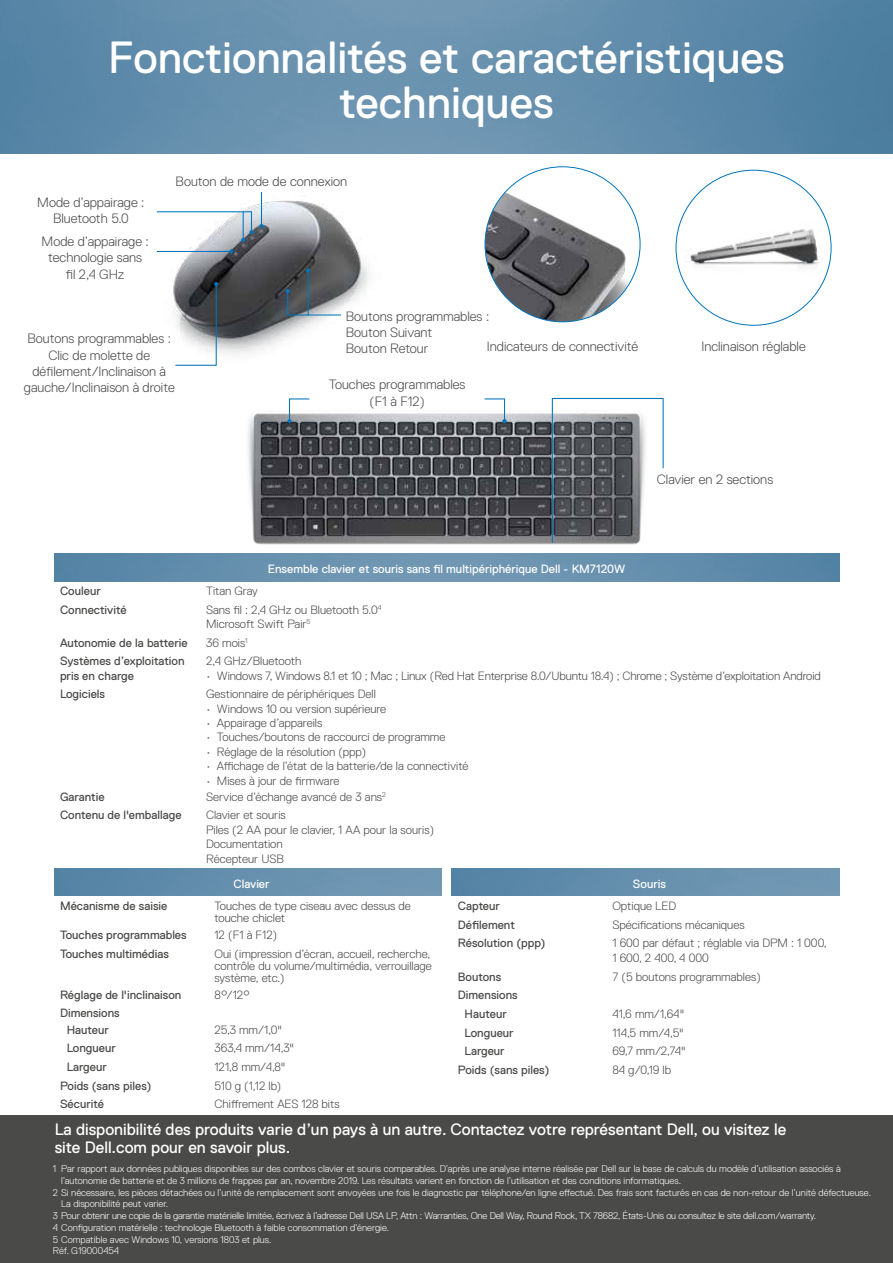
<style>
.page{position:relative;width:893px;height:1263px;background:#fff}
.page>*{position:absolute;margin:0;border:0;box-sizing:border-box;transform-origin:0 0}
.t1{font:45px/45px "Dell Replica";color:#fff;text-align:center}
.t2{font:16.5px/18px "Dell Replica";color:#fff}
.t3{font:300 13.5px/16.2px "Dell Replica";color:#4a4a49;text-align:center}
.t4{font:300 12px/14.4px "Dell Replica";color:#4a4a49}
.t5{font:12px/14.4px "Dell Replica";color:#4a4a49;text-align:center}
.t6{font:12px "Dell Replica";color:#fff}
.t7{font:300 9.75px "Dell Replica";color:#fff}
</style>
<div class="page">
<img style="left:55px;top:554px;width:784px;height:27px">
<img style="left:55px;top:868px;width:387px;height:27px">
<img style="left:452px;top:868px;width:387px;height:27px">
<div style="left:0;top:1115px;width:893px;height:148px;background:#4a4a49"></div>
<img style="left:0;top:0;width:893px;height:153px">
<img style="left:237px;top:413px;width:419px;height:147px">
<svg style="left:287px;top:398px;width:23px;height:25px"></svg>
<svg style="left:484px;top:398px;width:23px;height:25px"></svg>
<svg style="left:551px;top:397px;width:113px;height:147px"></svg>
<img style="left:156px;top:200px;width:212px;height:155px">
<hr style="left:261px;top:192px;width:1px;height:34px;background:#0075bd">
<hr style="left:157px;top:251px;width:74px;height:1px;background:#0075bd">
<svg style="left:229px;top:249px;width:4px;height:5px"></svg>
<svg style="left:156px;top:211px;width:108px;height:31px"></svg>
<svg style="left:286px;top:289px;width:56px;height:27px"></svg>
<hr style="left:308px;top:270px;width:1px;height:45px;background:#0075bd">
<svg style="left:306px;top:268px;width:4px;height:5px"></svg>
<img style="left:485px;top:167px;width:155px;height:155px;border-radius:78px">
<img style="left:676px;top:170px;width:155px;height:155px;border-radius:78px">
<svg style="left:174px;top:282px;width:44px;height:84px"></svg>
<h1 class="t1" style="left:108px;top:35px;width:678px">Fonctionnalités et caractéristiques techniques</h1>
<p class="t3" style="left:37px;top:194px;width:109px">Mode d’appairage :<br>Bluetooth 5.0</p>
<p class="t3" style="left:42px;top:233px;width:109px">Mode d’appairage : technologie sans<br>fil 2,4 GHz</p>
<p class="t3" style="left:176px;top:174px;width:173px">Bouton de mode de connexion</p>
<p class="t3" style="left:346px;top:308px;width:145px;text-align:left">Boutons programmables :<br>Bouton Suivant<br>Bouton Retour</p>
<p class="t3" style="left:24px;top:331px;width:152px">Boutons programmables :<br>Clic de molette de défilement/Inclinaison à gauche/Inclinaison à droite</p>
<p class="t3" style="left:487px;top:338px;width:153px">Indicateurs de connectivité</p>
<p class="t3" style="left:701px;top:339px;width:106px">Inclinaison réglable</p>
<p class="t3" style="left:329px;top:377px;width:138px">Touches programmables (F1 à F12)</p>
<p class="t6" style="left:268px;top:562px;width:359px">Ensemble clavier et souris sans fil multipériphérique Dell - KM7120W</p>
<p class="t3" style="left:657px;top:471px;width:118px">Clavier en 2 sections</p>
<p class="t5" style="left:60px;top:584px;width:42px">Couleur</p>
<p class="t4" style="left:206px;top:584px;width:53px">Titan Gray</p>
<p class="t5" style="left:60px;top:602px;width:68px">Connectivité</p>
<p class="t4" style="left:206px;top:602px;width:177px">Sans fil : 2,4 GHz ou Bluetooth 5.0<sup>4<br></sup>Microsoft Swift Pair<sup>5</sup></p>
<p class="t5" style="left:60px;top:635px;width:129px">Autonomie de la batterie</p>
<p class="t4" style="left:206px;top:635px;width:43px">36 mois<sup>1</sup></p>
<p class="t5" style="left:60px;top:654px;width:126px;text-align:left">Systèmes d’exploitation pris en charge</p>
<p class="t4" style="left:206px;top:654px;width:97px">2,4 GHz/Bluetooth</p>
<p class="t4" style="left:206px;top:668px;width:616px">• Windows 7, Windows 8.1 et 10 ; Mac ; Linux (Red Hat Enterprise 8.0/Ubuntu 18.4) ; Chrome ; Système d’exploitation Android</p>
<p class="t5" style="left:60px;top:687px;width:47px">Logiciels</p>
<p class="t4" style="left:206px;top:687px;width:171px">Gestionnaire de périphériques Dell</p>
<p class="t4" style="left:206px;top:701px;width:182px">• Windows 10 ou version supérieure</p>
<p class="t4" style="left:206px;top:716px;width:118px">• Appairage d’appareils</p>
<p class="t4" style="left:206px;top:730px;width:241px">• Touches/boutons de raccourci de programme</p>
<p class="t4" style="left:206px;top:744px;width:162px">• Réglage de la résolution (ppp)</p>
<p class="t4" style="left:206px;top:759px;width:264px">• Affichage de l’état de la batterie/de la connectivité</p>
<p class="t4" style="left:206px;top:773px;width:135px">• Mises à jour de firmware</p>
<p class="t5" style="left:60px;top:790px;width:46px">Garantie</p>
<p class="t4" style="left:206px;top:790px;width:181px">Service d’échange avancé de 3 ans<sup>2</sup></p>
<p class="t5" style="left:60px;top:808px;width:123px">Contenu de l'emballage</p>
<p class="t4" style="left:206px;top:808px;width:229px">Clavier et souris<br>Piles (2 AA pour le clavier, 1 AA pour la souris)<br>Documentation<br>Récepteur USB</p>
<p class="t6" style="left:234px;top:877px;width:38px">Clavier</p>
<p class="t5" style="left:60px;top:899px;width:109px">Mécanisme de saisie</p>
<p class="t4" style="left:214px;top:900px;width:198px;line-height:12px">Touches de type ciseau avec dessus de touche chiclet</p>
<p class="t5" style="left:60px;top:928px;width:128px">Touches programmables</p>
<p class="t4" style="left:214px;top:928px;width:64px">12 (F1 à F12)</p>
<p class="t5" style="left:60px;top:946px;width:110px">Touches multimédias</p>
<p class="t4" style="left:214px;top:948px;width:219px;line-height:12px">Oui (impression d’écran, accueil, recherche, contrôle du volume/multimédia, verrouillage système, etc.)</p>
<p class="t5" style="left:60px;top:987px;width:123px">Réglage de l'inclinaison</p>
<p class="t4" style="left:214px;top:987px;width:37px">8°/12°</p>
<p class="t5" style="left:60px;top:1005px;width:61px;line-height:16.4px">Dimensions<br>Hauteur</p>
<p class="t6" style="left:633px;top:877px;width:34px">Souris</p>
<p class="t5" style="left:458px;top:899px;width:44px">Capteur</p>
<p class="t4" style="left:612px;top:899px;width:65px">Optique LED</p>
<p class="t5" style="left:458px;top:918px;width:58px">Défilement</p>
<p class="t4" style="left:612px;top:918px;width:134px">Spécifications mécaniques</p>
<p class="t5" style="left:458px;top:936px;width:89px">Résolution (ppp)</p>
<p class="t4" style="left:612px;top:936px;width:216px">1 600 par défaut ; réglable via DPM : 1 000,<br>1 600, 2 400, 4 000</p>
<p class="t5" style="left:458px;top:969px;width:45px">Boutons</p>
<p class="t4" style="left:612px;top:969px;width:150px">7 (5 boutons programmables)</p>
<p class="t5" style="left:458px;top:986px;width:61px;line-height:18.5px">Dimensions<br>Hauteur</p>
<p class="t4" style="left:612px;top:1006px;width:73px">41,6 mm/1,64"</p>
<p class="t4" style="left:214px;top:1022px;width:69px">25,3 mm/1,0"</p>
<p class="t5" style="left:465px;top:1025px;width:51px">Longueur</p>
<p class="t4" style="left:612px;top:1025px;width:73px">114,5 mm/4,5"</p>
<p class="t5" style="left:465px;top:1044px;width:42px">Largeur</p>
<p class="t4" style="left:612px;top:1044px;width:75px">69,7 mm/2,74"</p>
<p class="t5" style="left:458px;top:1062px;width:93px">Poids (sans piles)</p>
<p class="t4" style="left:612px;top:1062px;width:60px">84 g/0,19 lb</p>
<p class="t5" style="left:67px;top:1041px;width:51px">Longueur</p>
<p class="t4" style="left:214px;top:1041px;width:81px">363,4 mm/14,3"</p>
<p class="t5" style="left:67px;top:1059px;width:42px">Largeur</p>
<p class="t4" style="left:214px;top:1059px;width:72px">121,8 mm/4,8"</p>
<p class="t5" style="left:60px;top:1078px;width:93px">Poids (sans piles)</p>
<p class="t4" style="left:214px;top:1078px;width:68px">510 g (1,12 lb)</p>
<p class="t5" style="left:60px;top:1097px;width:46px">Sécurité</p>
<p class="t4" style="left:214px;top:1097px;width:127px">Chiffrement AES 128 bits</p>
<h2 class="t2" style="left:55px;top:1121px;width:733px">La disponibilité des produits varie d’un pays à un autre. Contactez votre représentant Dell, ou visitez le site Dell.com pour en savoir plus.</h2>
<p class="t7" style="left:53px;top:1163px;width:789px">1 Par rapport aux données publiques disponibles sur des combos clavier et souris comparables. D’après une analyse interne réalisée par Dell sur la base de calculs du modèle d’utilisation associés à</p>
<p class="t7" style="left:61px;top:1175px;width:621px">l’autonomie de batterie et de 3 millions de frappes par an, novembre 2019. Les résultats varient en fonction de l’utilisation et des conditions informatiques.</p>
<p class="t7" style="left:53px;top:1187px;width:820px">2 Si nécessaire, les pièces détachées ou l’unité de remplacement sont envoyées une fois le diagnostic par téléphone/en ligne effectué. Des frais sont facturés en cas de non-retour de l’unité défectueuse.</p>
<p class="t7" style="left:61px;top:1199px;width:109px">La disponibilité peut varier.</p>
<p class="t7" style="left:53px;top:1210px;width:765px">3 Pour obtenir une copie de la garantie matérielle limitée, écrivez à l’adresse Dell USA LP, Attn : Warranties, One Dell Way, Round Rock, TX 78682, États-Unis ou consultez le site dell.com/warranty.</p>
<p class="t7" style="left:53px;top:1222px;width:338px">4 Configuration matérielle : technologie Bluetooth à faible consommation d’énergie.</p>
<p class="t7" style="left:53px;top:1234px;width:220px">5 Compatible avec Windows 10, versions 1803 et plus.</p>
<p class="t7" style="left:53px;top:1245px;width:68px">Réf. G19000454</p>
</div>
